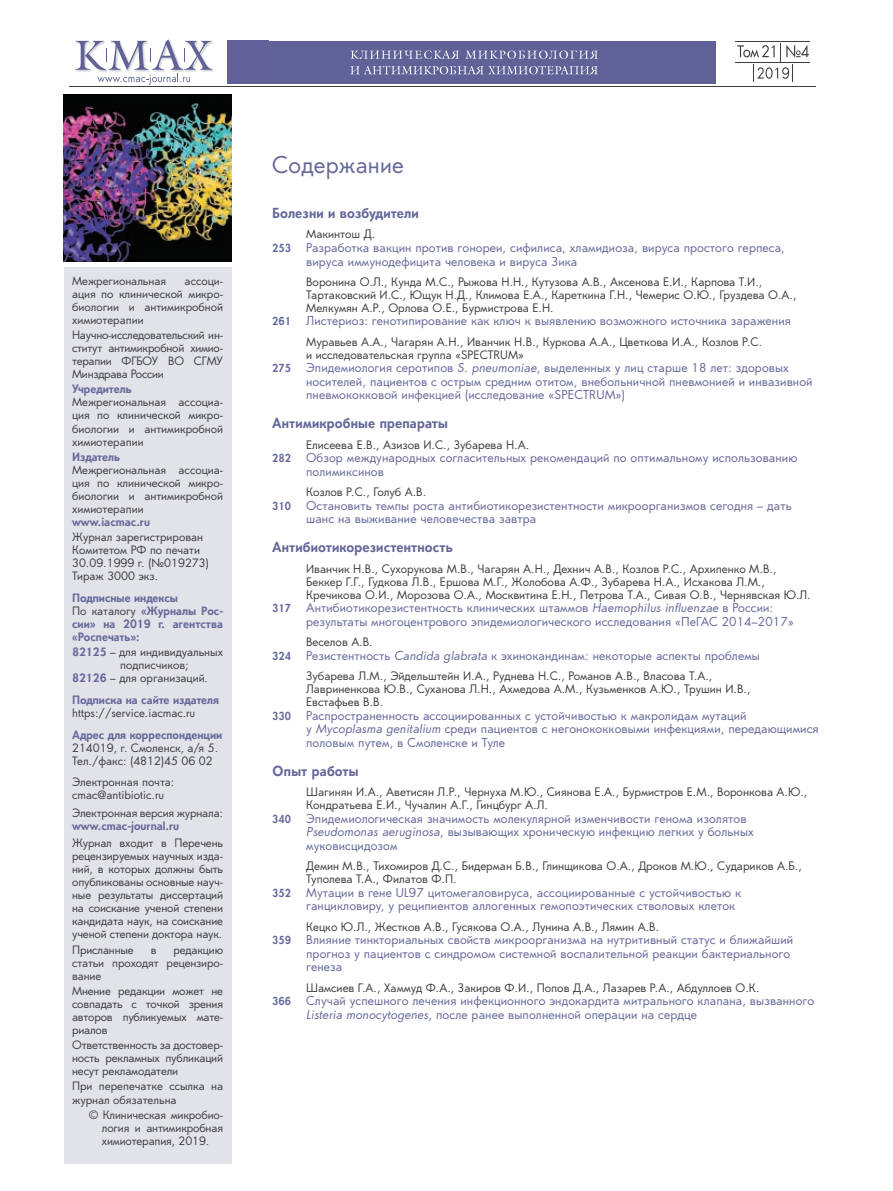
<style>
.page{position:relative;width:893px;height:1191px;background:#fff}
.page>*{position:absolute;margin:0;border:0;box-sizing:border-box;transform-origin:0 0}
.t1{font:22.5px "Orenburg C";letter-spacing:.01em;color:#66689a}
.t2{font:700 13.5px "Orenburg C";letter-spacing:.01em;color:#66689a}
.t3{font:12px/13.5px "Orenburg C";letter-spacing:.01em;color:#66689a}
.t4{font:11.4px/12.9px "Orenburg C";color:#3e3e3f}
.t5{font:11.25px/13px "Orenburg C";color:#3e3e3f;text-align:justify}
.t6{font:700 11.25px/13px "Orenburg C";color:#66689a}
.s1{font-weight:400;color:#3e3e3f}
.s2{font-weight:700;color:#66689a}
.s3{font-weight:700;font-size:10.8px}
.s4{font-style:italic}
</style>
<div class="page">
<div style="left:228px;top:41px;width:488px;height:42px;background:#606297"></div>
<svg style="left:350px;top:50px;width:109px;height:9px"></svg>
<svg style="left:465px;top:51px;width:133px;height:8px"></svg>
<svg style="left:350px;top:66px;width:248px;height:8px"></svg>
<hr style="left:70px;top:86px;width:746px;height:1px;background:#3e3e3f">
<img style="left:69px;top:40px;width:199px;height:63px">
<img style="left:228px;top:41px;width:40px;height:42px">
<img style="left:70px;top:86px;width:198px;height:1px">
<svg style="left:75px;top:39px;width:137px;height:46px"></svg>
<hr style="left:735px;top:63px;width:74px;height:1px;background:#3e3e3f">
<hr style="left:735px;top:41px;width:74px;height:1px;background:#3e3e3f">
<svg style="left:737px;top:43px;width:72px;height:39px"></svg>
<div style="left:64px;top:267px;width:167px;height:896px;background:#e2e2e9"></div>
<img style="left:64px;top:94px;width:167px;height:168px">
<p class="t5" style="left:72px;top:274px;width:96px">Межрегиональная</p>
<p class="t5" style="left:72px;top:274px;width:152px;text-indent:113px">ассоци&shy;ация по клинической микро&shy;биологии и антимикробной химиотерапии</p>
<p class="t5" style="left:72px;top:328px;width:152px">Научно-исследовательский ин&shy;ститут антимикробной химио&shy;терапии ФГБОУ ВО СГМУ Минздрава России</p>
<p class="t6" style="left:72px;top:382px;width:61px">Учредитель</p>
<p class="t5" style="left:72px;top:396px;width:152px">Межрегиональная ассоциа&shy;ция по клинической микро&shy;биологии и антимикробной химиотерапии</p>
<p class="t6" style="left:72px;top:450px;width:49px">Издатель</p>
<p class="t5" style="left:72px;top:463px;width:152px">Межрегиональная ассоциа&shy;ция по клинической микро&shy;биологии и антимикробной химиотерапии</p>
<p class="t6" style="left:72px;top:515px;width:79px">www.iacmac.ru</p>
<p class="t5" style="left:72px;top:531px;width:138px;text-align:left">Журнал зарегистрирован<br>Комитетом РФ по печати<br>30.09.1999 г. (№019273)<br>Тираж 3000 экз.</p>
<p class="t6" style="left:72px;top:591px;width:152px">Подписные индексы<br><span class="s1">По каталогу</span> «Журналы Рос&shy;сии» на 2019 г. агентства «Роспечать»:</p>
<p class="t5" style="left:72px;top:646px;width:152px"><span class="s2">82125</span> – для индивидуальных</p>
<p class="t5" style="left:120px;top:659px;width:70px">подписчиков;</p>
<p class="t5" style="left:72px;top:672px;width:137px"><span class="s2">82126</span> – для организаций.</p>
<p class="t6" style="left:72px;top:693px;width:148px">Подписка на сайте издателя</p>
<p class="t5" style="left:72px;top:706px;width:125px">https://service.iacmac.ru</p>
<p class="t6" style="left:72px;top:728px;width:152px">Адрес для корреспонденции</p>
<p class="t5" style="left:72px;top:741px;width:148px">214019, г. Смоленск, а/я 5.<br>Тел./факс: (4812)45 06 02</p>
<p class="t5" style="left:72px;top:775px;width:104px">Электронная почта: cmac@antibiotic.ru</p>
<p class="t5" style="left:72px;top:806px;width:152px">Электронная версия журнала:</p>
<p class="t6" style="left:72px;top:819px;width:109px">www.cmac-journal.ru</p>
<p class="t5" style="left:72px;top:836px;width:152px">Журнал входит в Перечень рецензируемых научных изда&shy;ний, в которых должны быть опубликованы основные науч&shy;ные результаты диссертаций на соискание ученой степени кандидата наук, на соискание ученой степени доктора наук.</p>
<p class="t5" style="left:72px;top:943px;width:63px">Присланные</p>
<p class="t5" style="left:151px;top:943px;width:7px">в</p>
<p class="t5" style="left:72px;top:943px;width:152px;text-indent:101px">редакцию статьи проходят рецензиро&shy;вание</p>
<p class="t5" style="left:72px;top:984px;width:152px">Мнение редакции может не совпадать с точкой зрения авторов публикуемых мате&shy;риалов</p>
<p class="t5" style="left:72px;top:1038px;width:152px">Ответственность за достовер&shy;ность рекламных публикаций несут рекламодатели</p>
<p class="t5" style="left:72px;top:1080px;width:152px">При перепечатке ссылка на журнал обязательна</p>
<p class="t5" style="left:102px;top:1108px;width:123px;text-indent:-13px">© Клиническая микробио&shy;логия и антимикробная химиотерапия, 2019.</p>
<h1 class="t1" style="left:272px;top:151px;width:133px">Содержание</h1>
<p class="t2" style="left:272px;top:204px;width:148px">Болезни и возбудители</p>
<p class="t4" style="left:306px;top:228px;width:71px">Макинтош Д.</p>
<p class="t3" style="left:306px;top:241px;width:480px;text-indent:-34px"><span class="s3">253</span> Разработка вакцин против гонореи, сифилиса, хламидиоза, вируса простого герпеса, вируса иммунодефицита человека и вируса Зика</p>
<p class="t4" style="left:306px;top:275px;width:492px">Воронина О.Л., Кунда М.С., Рыжова Н.Н., Кутузова А.В., Аксенова Е.И., Карпова Т.И.,<br>Тартаковский И.С., Ющук Н.Д., Климова Е.А., Кареткина Г.Н., Чемерис О.Ю., Груздева О.А.,<br>Мелкумян А.Р., Орлова О.Е., Бурмистрова Е.Н.</p>
<p class="t3" style="left:272px;top:314px;width:520px"><span class="s3">261</span> Листериоз: генотипирование как ключ к выявлению возможного источника заражения</p>
<p class="t4" style="left:306px;top:335px;width:458px">Муравьев А.А., Чагарян А.Н., Иванчик Н.В., Куркова А.А., Цветкова И.А., Козлов Р.С. и исследовательская группа «SPECTRUM»</p>
<p class="t3" style="left:306px;top:361px;width:508px;text-indent:-34px"><span class="s3">275</span> Эпидемиология серотипов <span class="s4">S. pneumoniae</span>, выделенных у лиц старше 18 лет: здоровых носителей, пациентов с острым средним отитом, внебольничной пневмонией и инвазивной пневмококковой инфекцией (исследование «SPECTRUM»)</p>
<p class="t2" style="left:272px;top:414px;width:177px">Антимикробные препараты</p>
<p class="t4" style="left:306px;top:438px;width:225px">Елисеева Е.В., Азизов И.С., Зубарева Н.А.</p>
<p class="t3" style="left:306px;top:451px;width:493px;text-indent:-34px"><span class="s3">282</span> Обзор международных согласительных рекомендаций по оптимальному использованию полимиксинов</p>
<p class="t4" style="left:306px;top:486px;width:122px">Козлов Р.С., Голуб А.В.</p>
<p class="t3" style="left:306px;top:499px;width:487px;text-indent:-34px"><span class="s3">310</span> Остановить темпы роста антибиотикорезистентности микроорганизмов сегодня – дать шанс на выживание человечества завтра</p>
<p class="t2" style="left:272px;top:539px;width:182px">Антибиотикорезистентность</p>
<p class="t4" style="left:306px;top:562px;width:506px">Иванчик Н.В., Сухорукова М.В., Чагарян А.Н., Дехнич А.В., Козлов Р.С., Архипенко М.В.,<br>Беккер Г.Г., Гудкова Л.В., Ершова М.Г., Жолобова А.Ф., Зубарева Н.А., Исхакова Л.М.,<br>Кречикова О.И., Морозова О.А., Москвитина Е.Н., Петрова Т.А., Сивая О.В., Чернявская Ю.Л.</p>
<p class="t3" style="left:306px;top:601px;width:489px;text-indent:-34px"><span class="s3">317</span> Антибиотикорезистентность клинических штаммов <span class="s4">Haemophilus influenzae</span> в России: результаты многоцентрового эпидемиологического исследования «ПеГАС 2014–2017»</p>
<p class="t4" style="left:306px;top:636px;width:68px">Веселов А.В.</p>
<p class="t3" style="left:272px;top:649px;width:489px"><span class="s3">324</span> Резистентность <span class="s4">Candida glabrata</span> к эхинокандинам: некоторые аспекты проблемы</p>
<p class="t4" style="left:306px;top:670px;width:446px">Зубарева Л.М., Эйдельштейн И.А., Руднева Н.С., Романов А.В., Власова Т.А.,<br>Лавриненкова Ю.В., Суханова Л.Н., Ахмедова А.М., Кузьменков А.Ю., Трушин И.В.,<br>Евстафьев В.В.</p>
<p class="t3" style="left:306px;top:709px;width:514px;text-indent:-34px"><span class="s3">330</span> Распространенность ассоциированных с устойчивостью к макролидам мутаций<br>у <span class="s4">Mycoplasma genitalium</span> среди пациентов с негонококковыми инфекциями, передающимися половым путем, в Смоленске и Туле</p>
<p class="t2" style="left:272px;top:762px;width:88px">Опыт работы</p>
<p class="t4" style="left:306px;top:786px;width:503px">Шагинян И.А., Аветисян Л.Р., Чернуха М.Ю., Сиянова Е.А., Бурмистров Е.М., Воронкова А.Ю.,<br>Кондратьева Е.И., Чучалин А.Г., Гинцбург А.Л.</p>
<p class="t3" style="left:306px;top:811px;width:449px;text-indent:-34px"><span class="s3">340</span> Эпидемиологическая значимость молекулярной изменчивости генома изолятов<br><span class="s4">Pseudomonas aeruginosa</span>, вызывающих хроническую инфекцию легких у больных муковисцидозом</p>
<p class="t4" style="left:306px;top:859px;width:497px">Демин М.В., Тихомиров Д.С., Бидерман Б.В., Глинщикова О.А., Дроков М.Ю., Судариков А.Б.,<br>Туполева Т.А., Филатов Ф.П.</p>
<p class="t3" style="left:306px;top:885px;width:436px;text-indent:-34px"><span class="s3">352</span> Мутации в гене UL97 цитомегаловируса, ассоциированные с устойчивостью к ганцикловиру, у реципиентов аллогенных гемопоэтических стволовых клеток</p>
<p class="t4" style="left:306px;top:920px;width:355px">Кецко Ю.Л., Жестков А.В., Гусякова О.А., Лунина А.В., Лямин А.В.</p>
<p class="t3" style="left:306px;top:933px;width:489px;text-indent:-34px"><span class="s3">359</span> Влияние тинкториальных свойств микроорганизма на нутритивный статус и ближайший прогноз у пациентов с синдромом системной воспалительной реакции бактериального генеза</p>
<p class="t4" style="left:306px;top:981px;width:455px">Шамсиев Г.А., Хаммуд Ф.А., Закиров Ф.И., Попов Д.А., Лазарев Р.А., Абдуллоев О.К.</p>
<p class="t3" style="left:306px;top:994px;width:509px;text-indent:-34px"><span class="s3">366</span> Случай успешного лечения инфекционного эндокардита митрального клапана, вызванного<br><span class="s4">Listeria monocytogenes</span>, после ранее выполненной операции на сердце</p>
</div>
